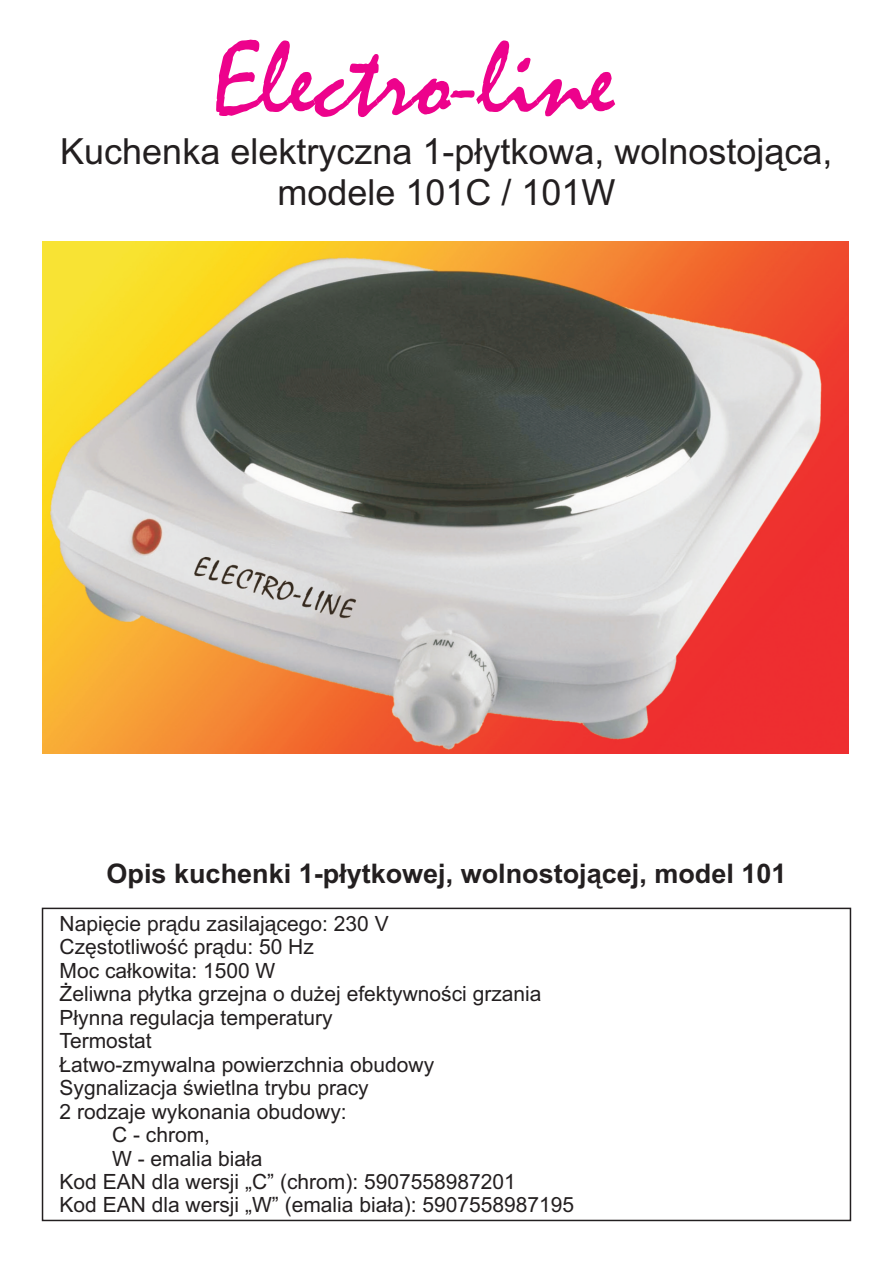
<style>
.page{position:relative;width:893px;height:1263px;background:#fff}
.page>*{position:absolute;margin:0;border:0;box-sizing:border-box;transform-origin:0 0}
.t1{font:108px "Mistral";color:#ed028c}
.t2{font:36px/40.2px "Arial";color:#231f20;text-align:center}
.t3{font:700 27px "Arial";color:#231f20}
.t4{font:21px "Arial";color:#231f20}
</style>
<div class="page">
<img style="left:43px;top:242px;width:805px;height:512px">
<h1 class="t1" style="left:213px;top:44px;width:403px">Electro-line</h1>
<h2 class="t2" style="left:60px;top:135px;width:774px">Kuchenka elektryczna 1-p³ytkowa, wolnostoj¹ca, modele 101C / 101W</h2>
<p class="t3" style="left:107px;top:864px;width:681px">Opis kuchenki 1-p³ytkowej, wolnostoj¹cej, model 101</p>
<p class="t4" style="left:60px;top:915px;width:331px">Napiêcie pr¹du zasilaj¹cego: 230 V</p>
<p class="t4" style="left:60px;top:939px;width:256px">Czêstotliwoœæ pr¹du: 50 Hz</p>
<p class="t4" style="left:60px;top:962px;width:217px">Moc ca³kowita: 1500 W</p>
<p class="t4" style="left:60px;top:986px;width:484px">¯eliwna p³ytka grzejna o du¿ej efektywnoœci grzania</p>
<p class="t4" style="left:60px;top:1009px;width:275px">P³ynna regulacja temperatury</p>
<p class="t4" style="left:60px;top:1033px;width:94px">Termostat</p>
<p class="t4" style="left:60px;top:1056px;width:376px">£atwo-zmywalna powierzchnia obudowy</p>
<p class="t4" style="left:60px;top:1080px;width:311px">Sygnalizacja œwietlna trybu pracy</p>
<p class="t4" style="left:60px;top:1103px;width:289px">2 rodzaje wykonania obudowy:</p>
<p class="t4" style="left:112px;top:1127px;width:100px">C - chrom,</p>
<p class="t4" style="left:112px;top:1150px;width:152px">W - emalia bia³a</p>
<p class="t4" style="left:60px;top:1174px;width:458px">Kod EAN dla wersji „C” (chrom): 5907558987201</p>
<p class="t4" style="left:60px;top:1197px;width:516px">Kod EAN dla wersji „W” (emalia bia³a): 5907558987195</p>
</div>
